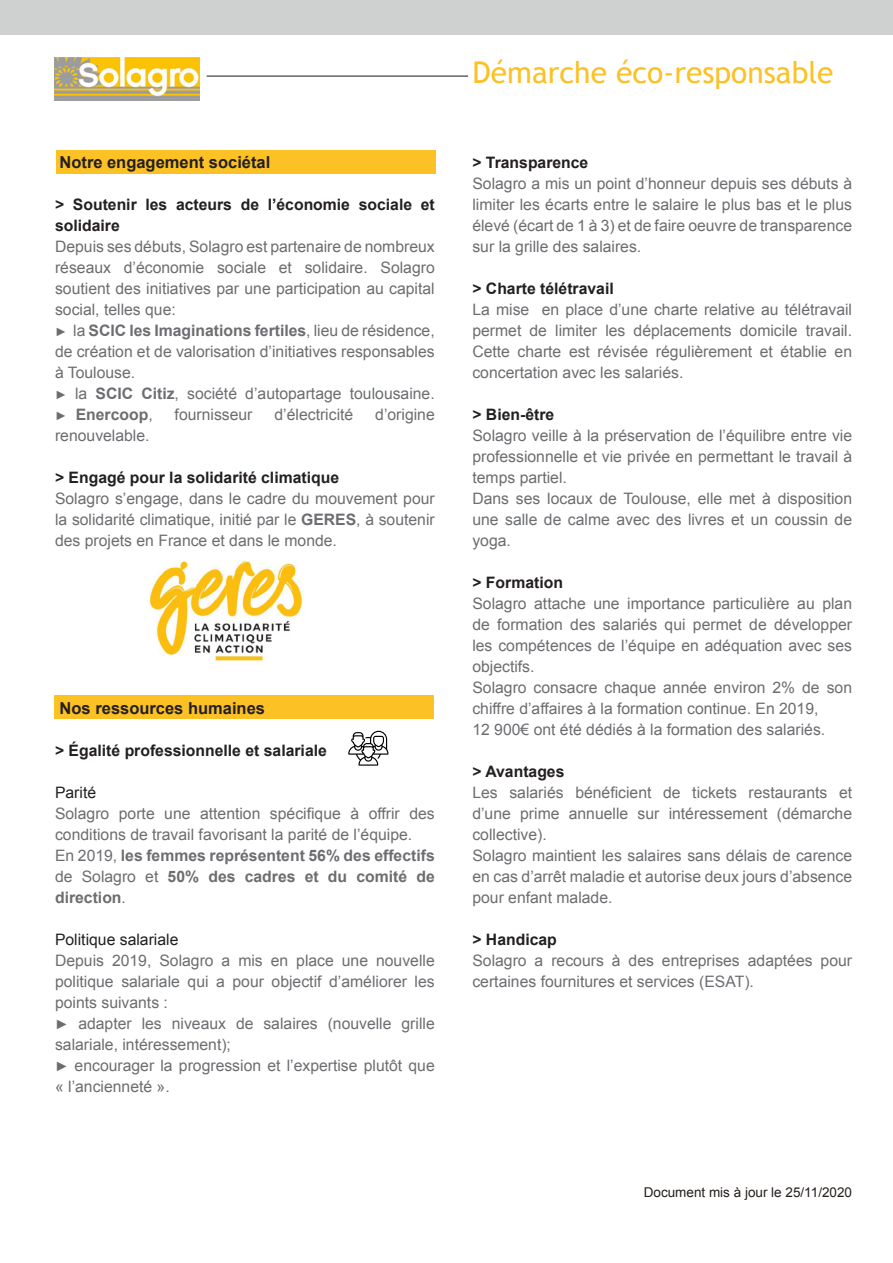
<style>
.page{position:relative;width:893px;height:1263px;background:#fff}
.page>*{position:absolute;margin:0;border:0;box-sizing:border-box;transform-origin:0 0}
.t1{font:30px "Trebuchet MS";color:#fbc125}
.t2{font:700 16.5px "Arial";color:#231f20}
.t3{font:15.75px/21px "Arial";color:#6c6d70;text-align:justify}
.t4{font:700 15.75px/21px "Arial";color:#231f20}
.t5{font:700 15.75px/21px "Arial";color:#6c6d70;text-align:justify}
.t6{font:15.75px "Arial";color:#231f20}
.t7{font:13.5px "Arial";color:#241e1b}
.s1{font-size:12px}
.s2{font-weight:700}
.s3{color:#fff}
.s4{font-weight:400}
.s5{font-size:13.5px}
</style>
<div class="page">
<div style="left:57px;top:150px;width:379px;height:24px;background:#fbc125"></div>
<div style="left:54px;top:696px;width:380px;height:23px;background:#fbc125"></div>
<hr style="left:207px;top:75px;width:261px;height:2px;background:#636366">
<img style="left:54px;top:57px;width:145px;height:44px">
<div style="left:0;top:0;width:893px;height:35px;background:#ced1d0"></div>
<svg style="left:348px;top:731px;width:40px;height:35px"></svg>
<img style="left:149px;top:560px;width:155px;height:102px">
<p class="t2" style="left:60px;top:151px;width:212px">Notre engagement sociétal</p>
<p class="t4" style="left:55px;top:195px;width:381px">&gt; Soutenir les acteurs de l’économie sociale et solidaire</p>
<p class="t3" style="left:55px;top:236px;width:381px">Depuis ses débuts, Solagro est partenaire de nombreux réseaux d’économie sociale et solidaire. Solagro soutient des initiatives par une participation au capital social, telles que:</p>
<p class="t3" style="left:55px;top:320px;width:381px"><span class="s1">►</span> la <span class="s2">SCIC les Imaginations fertiles</span>, lieu de résidence, de création et de valorisation d’initiatives responsables à Toulouse.</p>
<p class="t3" style="left:55px;top:383px;width:381px"><span class="s1">►</span> la <span class="s2">SCIC Citiz</span>, société d’autopartage toulousaine. <span class="s1">►</span><span class="s3">..</span><span class="s2">Enercoop</span>,</p>
<p class="t3" style="left:175px;top:404px;width:79px">fournisseur</p>
<p class="t3" style="left:275px;top:404px;width:80px">d’électricité</p>
<p class="t3" style="left:375px;top:404px;width:61px">d’origine</p>
<p class="t3" style="left:55px;top:425px;width:96px">renouvelable.</p>
<p class="t4" style="left:55px;top:468px;width:286px">&gt; Engagé pour la solidarité climatique</p>
<p class="t3" style="left:55px;top:488px;width:381px">Solagro s’engage, dans le cadre du mouvement pour la solidarité climatique, initié par le <span class="s2">GERES</span>, à soutenir des projets en France et dans le monde.</p>
<p class="t2" style="left:60px;top:697px;width:207px">Nos ressources humaines</p>
<p class="t4" style="left:55px;top:741px;width:273px">&gt; Égalité professionnelle et salariale</p>
<p class="t6" style="left:55px;top:782px;width:43px">Parité</p>
<p class="t3" style="left:55px;top:803px;width:381px">Solagro porte une attention spécifique à offrir des conditions de travail favorisant la parité de l’équipe.</p>
<p class="t5" style="left:55px;top:846px;width:381px"><span class="s4">En 2019,</span> les femmes représentent 56% des effectifs <span class="s4">de Solagro et</span> 50% des cadres et du comité de direction<span class="s4">.</span></p>
<p class="t6" style="left:55px;top:929px;width:125px">Politique salariale</p>
<p class="t3" style="left:55px;top:950px;width:381px">Depuis 2019, Solagro a mis en place une nouvelle politique salariale qui a pour objectif d’améliorer les points suivants :</p>
<p class="t3" style="left:55px;top:1013px;width:381px"><span class="s5">►</span> adapter les niveaux de salaires (nouvelle grille salariale, intéressement);</p>
<p class="t3" style="left:55px;top:1055px;width:381px"><span class="s5">►</span> encourager la progression et l’expertise plutôt que « l’ancienneté ».</p>
<p class="t1" style="left:472px;top:54px;width:363px">Démarche éco-responsable</p>
<p class="t4" style="left:472px;top:152px;width:117px">&gt; Transparence</p>
<p class="t3" style="left:472px;top:173px;width:381px">Solagro a mis un point d’honneur depuis ses débuts à limiter les écarts entre le salaire le plus bas et le plus élevé (écart de 1 à 3) et de faire oeuvre de transparence sur la grille des salaires.</p>
<p class="t4" style="left:472px;top:278px;width:143px">&gt; Charte télétravail</p>
<p class="t3" style="left:472px;top:299px;width:381px">La mise en place d’une charte relative au télétravail permet de limiter les déplacements domicile travail.<br>Cette charte est révisée régulièrement et établie en concertation avec les salariés.</p>
<p class="t4" style="left:472px;top:404px;width:83px">&gt; Bien-être</p>
<p class="t3" style="left:472px;top:425px;width:381px">Solagro veille à la préservation de l’équilibre entre vie professionnelle et vie privée en permettant le travail à temps partiel.</p>
<p class="t3" style="left:472px;top:488px;width:381px">Dans ses locaux de Toulouse, elle met à disposition une salle de calme avec des livres et un coussin de yoga.</p>
<p class="t4" style="left:472px;top:572px;width:92px">&gt; Formation</p>
<p class="t3" style="left:472px;top:593px;width:381px">Solagro attache une importance particulière au plan de formation des salariés qui permet de développer les compétences de l’équipe en adéquation avec ses objectifs.</p>
<p class="t3" style="left:472px;top:677px;width:381px">Solagro consacre chaque année environ 2% de son chiffre d’affaires à la formation continue. En 2019,</p>
<p class="t3" style="left:472px;top:719px;width:354px">12 900€ ont été dédiés à la formation des salariés.</p>
<p class="t4" style="left:472px;top:761px;width:94px">&gt; Avantages</p>
<p class="t3" style="left:472px;top:782px;width:381px">Les salariés bénéficient de tickets restaurants et d’une prime annuelle sur intéressement (démarche collective).</p>
<p class="t3" style="left:472px;top:845px;width:381px">Solagro maintient les salaires sans délais de carence en cas d’arrêt maladie et autorise deux jours d’absence pour enfant malade.</p>
<p class="t4" style="left:472px;top:929px;width:86px">&gt; Handicap</p>
<p class="t3" style="left:472px;top:950px;width:381px">Solagro a recours à des entreprises adaptées pour certaines fournitures et services (ESAT).</p>
<p class="t7" style="left:644px;top:1183px;width:210px">Document mis à jour le 25/11/2020</p>
</div>
